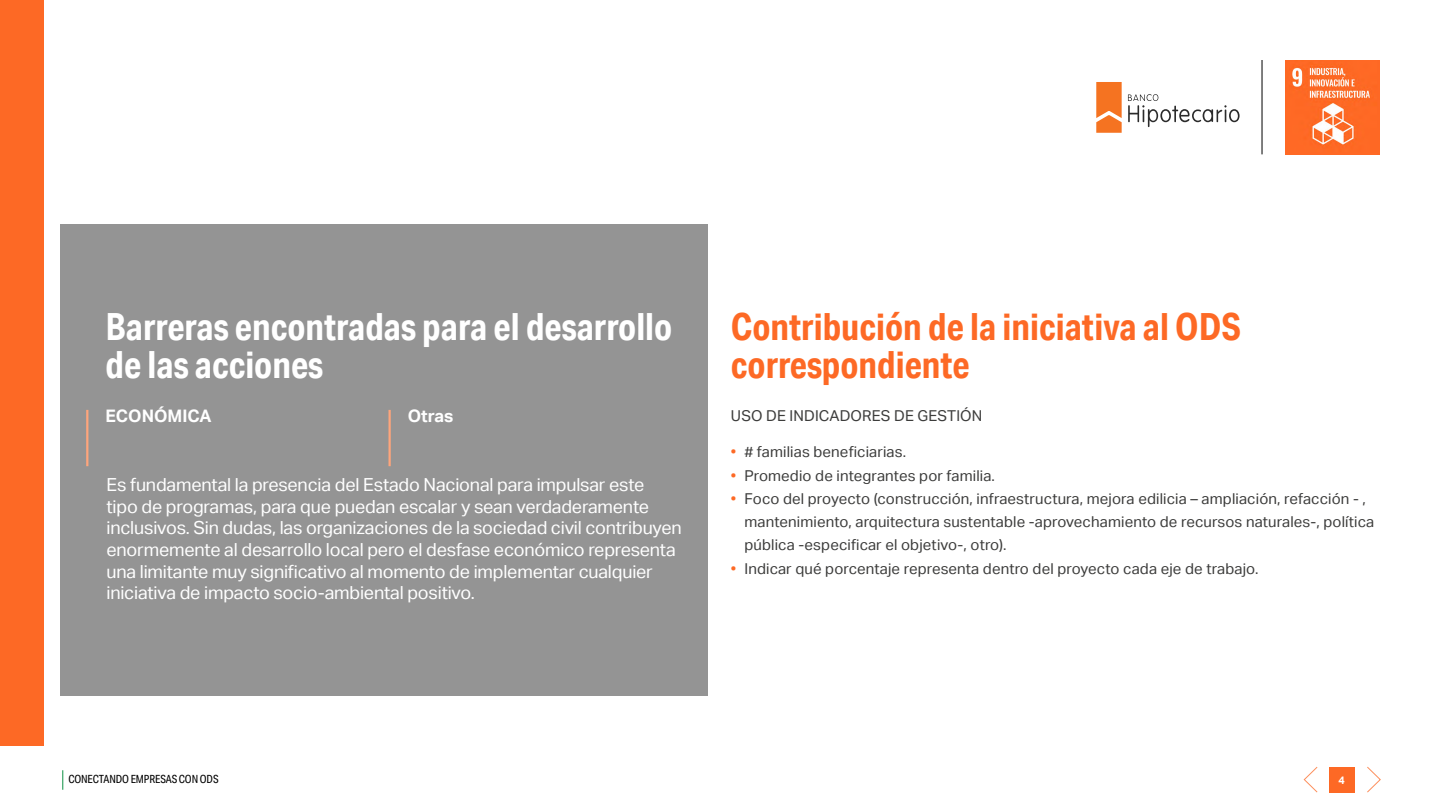
<style>
.page{position:relative;width:1440px;height:810px;background:#fff}
.page>*{position:absolute;margin:0;border:0;box-sizing:border-box;transform-origin:0 0}
.t1{font:700 37.5px/38.2px "Aktiv Grotesk Cd";color:#fff}
.t2{font:700 37.5px/38.2px "Aktiv Grotesk Cd";color:#fd6925}
.t3{font:18px/21.6px "Aktiv Grotesk";letter-spacing:-.01em;color:#fff}
.t4{font:700 17.25px "Aktiv Grotesk";color:#fff}
.t5{font:15px/23.2px "Aktiv Grotesk";letter-spacing:.01em;color:#3c3c3b}
.t6{font:11.25px "Aktiv Grotesk Cd";letter-spacing:-.01em;color:#000}
.t7{font:700 10.88px "Aktiv Grotesk";color:#fff}
.s1{color:#fd6925}
</style>
<div class="page">
<svg style="left:62px;top:770px;width:1px;height:20px"></svg>
<div style="left:1329px;top:767px;width:25px;height:26px;background:#fd6925"></div>
<img style="left:1285px;top:60px;width:95px;height:95px">
<hr style="left:1262px;top:60px;width:1px;height:94px;background:#000">
<svg style="left:1303px;top:766px;width:15px;height:27px"></svg>
<svg style="left:1367px;top:766px;width:14px;height:27px"></svg>
<svg style="left:1096px;top:82px;width:26px;height:51px"></svg>
<svg style="left:1128px;top:94px;width:112px;height:33px"></svg>
<div style="left:0;top:0;width:44px;height:746px;background:#fd6925"></div>
<div style="left:60px;top:225px;width:648px;height:471px;background:#949494"></div>
<hr style="left:86px;top:410px;width:2px;height:56px;background:#fea57c">
<hr style="left:388px;top:410px;width:3px;height:56px;background:#fea57c">
<h1 class="t1" style="left:106px;top:307px;width:568px">Barreras encontradas para el desarrollo de las acciones</h1>
<p class="t4" style="left:106px;top:406px;width:108px">ECONÓMICA</p>
<p class="t4" style="left:408px;top:406px;width:47px">Otras</p>
<p class="t3" style="left:106px;top:474px;width:577px">Es fundamental la presencia del Estado Nacional para impulsar este<br>tipo de programas, para que puedan escalar y sean verdaderamente inclusivos. Sin dudas, las organizaciones de la sociedad civil contribuyen enormemente al desarrollo local pero el desfase económico representa una limitante muy significativo al momento de implementar cualquier iniciativa de impacto socio-ambiental positivo.</p>
<h1 class="t2" style="left:731px;top:307px;width:512px">Contribución de la iniciativa al ODS correspondiente</h1>
<p class="t5" style="left:731px;top:404px;width:253px">USO DE INDICADORES DE GESTIÓN</p>
<p class="t5" style="left:731px;top:441px;width:177px"><span class="s1">•</span> # familias beneficiarias.</p>
<p class="t5" style="left:731px;top:464px;width:266px"><span class="s1">•</span> Promedio de integrantes por familia.</p>
<p class="t5" style="left:744px;top:487px;width:631px;text-indent:-14px"><span class="s1">•</span> Foco del proyecto (construcción, infraestructura, mejora edilicia – ampliación, refacción - , mantenimiento, arquitectura sustentable -aprovechamiento de recursos naturales-, política pública -especificar el objetivo-, otro).</p>
<p class="t5" style="left:731px;top:557px;width:529px"><span class="s1">•</span> Indicar qué porcentaje representa dentro del proyecto cada eje de trabajo.</p>
<p class="t6" style="left:68px;top:773px;width:152px">CONECTANDO EMPRESAS CON ODS</p>
<p class="t7" style="left:1338px;top:774px;width:8px">4</p>
</div>
